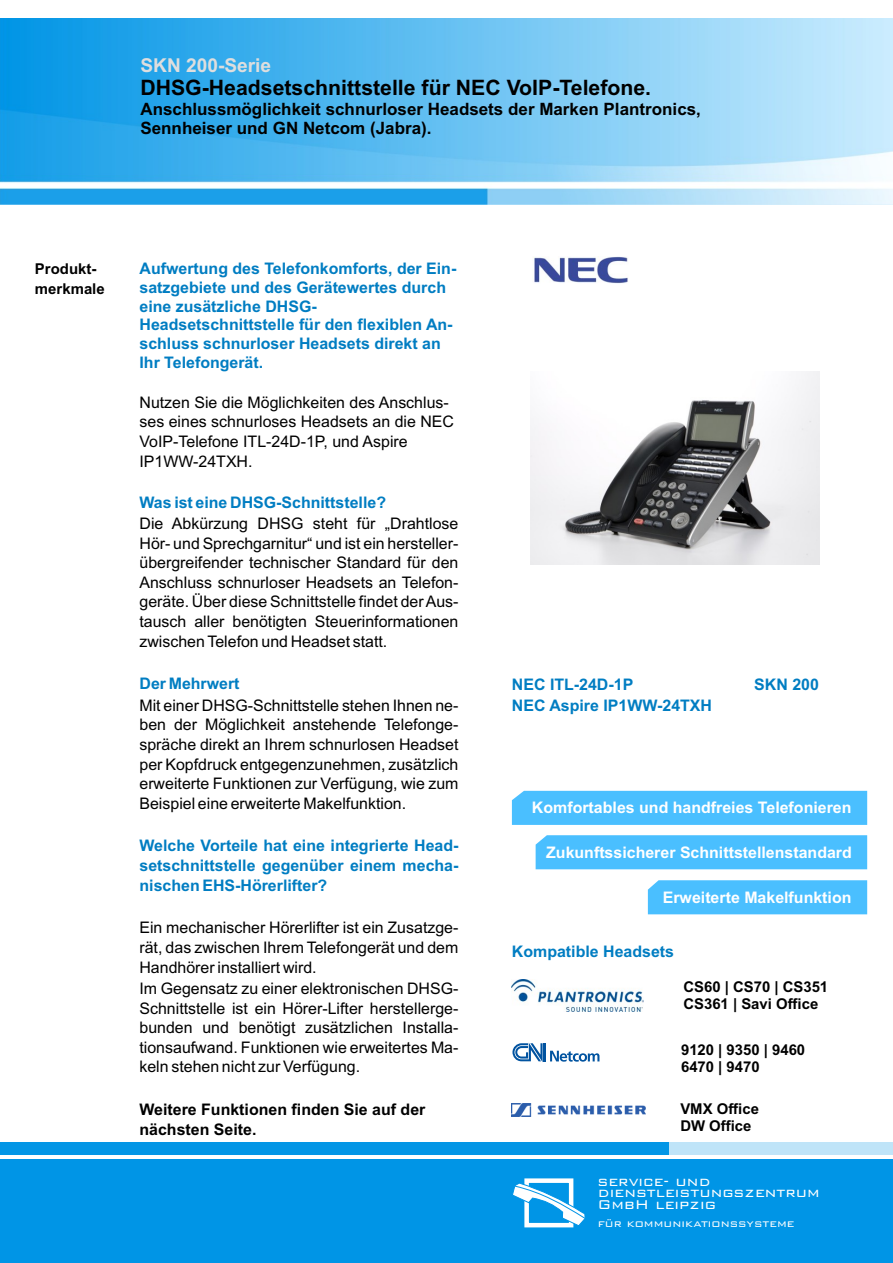
<style>
.page{position:relative;width:893px;height:1263px;background:#fff}
.page>*{position:absolute;margin:0;border:0;box-sizing:border-box;transform-origin:0 0}
.t1{font:700 21.3px "Arial";color:#000}
.t2{font:700 19.2px "Arial";color:#dedede}
.t3{font:300 17.1px "Bank Gothic BT";color:#fff}
.t4{font:700 16.95px/19px "Arial";color:#000}
.t5{font:15.9px/19.6px "Arial";color:#000;text-align:justify}
.t6{font:700 15.9px/18.8px "Arial";color:#007dc2}
.t7{font:700 15.9px "Arial";color:#fff}
.t8{font:700 15.9px/19.6px "Arial";color:#000}
.t9{font:700 15px/20.1px "Arial";color:#000}
.t10{font:700 14.85px/16.6px "Arial";color:#000}
.t11{font:300 13.2px "Bank Gothic BT";color:#fff}
</style>
<div class="page">
<div style="left:536px;top:835px;width:331px;height:34px;background:#4abfff"></div>
<svg style="left:512px;top:1043px;width:87px;height:19px"></svg>
<img style="left:0;top:18px;width:893px;height:186px">
<div style="left:0;top:1143px;width:893px;height:12px;background:#0396e6"></div>
<div style="left:0;top:1159px;width:893px;height:104px;background:#0095e6"></div>
<div style="left:669px;top:1142px;width:224px;height:16px;background:#fff;opacity:.5"></div>
<div style="left:524px;top:1178px;width:49px;height:49px;border:4px solid #fff"></div>
<svg style="left:512px;top:1182px;width:73px;height:45px"></svg>
<img style="left:512px;top:979px;width:131px;height:32px">
<img style="left:512px;top:1103px;width:134px;height:14px">
<div style="left:512px;top:791px;width:355px;height:34px;background:#4abfff"></div>
<div style="left:648px;top:880px;width:219px;height:34px;background:#4abfff"></div>
<img style="left:530px;top:371px;width:290px;height:193px">
<img style="left:533px;top:257px;width:95px;height:27px">
<p class="t2" style="left:140px;top:58px;width:132px">SKN 200-Serie</p>
<h1 class="t1" style="left:140px;top:80px;width:512px">DHSG-Headsetschnittstelle für NEC VoIP-Telefone.</h1>
<p class="t4" style="left:140px;top:101px;width:562px">Anschlussmöglichkeit schnurloser Headsets der Marken Plantronics,<br>Sennheiser und GN Netcom (Jabra).</p>
<p class="t9" style="left:35px;top:260px;width:71px">Produkt&shy;merkmale</p>
<p class="t6" style="left:139px;top:261px;width:318px">Aufwertung des Telefonkomforts, der Ein&shy;satzgebiete und des Gerätewertes durch eine zusätzliche DHSG-Headsetschnittstelle für den flexiblen An&shy;schluss schnurloser Headsets direkt an Ihr Telefongerät.</p>
<p class="t5" style="left:139px;top:394px;width:316px;text-align:left">Nutzen Sie die Möglichkeiten des Anschlus&shy;ses eines schnurloses Headsets an die NEC VoIP-Telefone ITL-24D-1P, und Aspire IP1WW-24TXH.</p>
<p class="t6" style="left:139px;top:494px;width:248px">Was ist eine DHSG-Schnittstelle?</p>
<p class="t5" style="left:139px;top:515px;width:320px">Die Abkürzung DHSG steht für „Drahtlose Hör- und Sprechgarnitur“ und ist ein hersteller&shy;übergreifender technischer Standard für den Anschluss schnurloser Headsets an Telefon&shy;geräte. Über diese Schnittstelle findet der Aus&shy;tausch aller benötigten Steuerinformationen zwischen Telefon und Headset statt.</p>
<p class="t6" style="left:139px;top:676px;width:102px">Der Mehrwert</p>
<p class="t5" style="left:139px;top:697px;width:320px">Mit einer DHSG-Schnittstelle stehen Ihnen ne&shy;ben der Möglichkeit anstehende Telefonge&shy;spräche direkt an Ihrem schnurlosen Headset per Kopfdruck entgegenzunehmen, zusätzlich erweiterte Funktionen zur Verfügung, wie zum Beispiel eine erweiterte Makelfunktion.</p>
<p class="t6" style="left:139px;top:837px;width:320px;line-height:19.6px;text-align:justify">Welche Vorteile hat eine integrierte Head&shy;setschnittstelle gegenüber einem mecha&shy;nischen EHS-Hörerlifter?</p>
<p class="t5" style="left:139px;top:919px;width:320px">Ein mechanischer Hörerlifter ist ein Zusatzge&shy;rät, das zwischen Ihrem Telefongerät und dem Handhörer installiert wird.</p>
<p class="t5" style="left:139px;top:980px;width:320px">Im Gegensatz zu einer elektronischen DHSG-Schnittstelle ist ein Hörer-Lifter herstellerge&shy;bunden und benötigt zusätzlichen Installa&shy;tionsaufwand. Funktionen wie erweitertes Ma&shy;keln stehen nicht zur Verfügung.</p>
<p class="t8" style="left:139px;top:1101px;width:287px">Weitere Funktionen finden Sie auf der nächsten Seite.</p>
<p class="t6" style="left:512px;top:675px;width:202px;line-height:21.5px">NEC ITL-24D-1P<br>NEC Aspire IP1WW-24TXH</p>
<p class="t6" style="left:754px;top:676px;width:66px">SKN 200</p>
<p class="t7" style="left:532px;top:802px;width:321px">Komfortables und handfreies Telefonieren</p>
<p class="t7" style="left:546px;top:847px;width:307px">Zukunftssicherer Schnittstellenstandard</p>
<p class="t7" style="left:663px;top:891px;width:190px">Erweiterte Makelfunktion</p>
<p class="t6" style="left:512px;top:943px;width:164px">Kompatible Headsets</p>
<p class="t10" style="left:683px;top:980px;width:146px">CS60 | CS70 | CS351<br>CS361 | Savi Office</p>
<p class="t10" style="left:681px;top:1043px;width:126px">9120 | 9350 | 9460<br>6470 | 9470</p>
<p class="t10" style="left:680px;top:1102px;width:80px">VMX Office<br>DW Office</p>
<p class="t3" style="left:597px;top:1173px;width:115px">service- und</p>
<p class="t3" style="left:597px;top:1184px;width:224px">dienstleistungszentrum</p>
<p class="t3" style="left:597px;top:1196px;width:120px">GmbH leipzig</p>
<p class="t11" style="left:598px;top:1217px;width:198px">für kommunikationssysteme</p>
</div>
